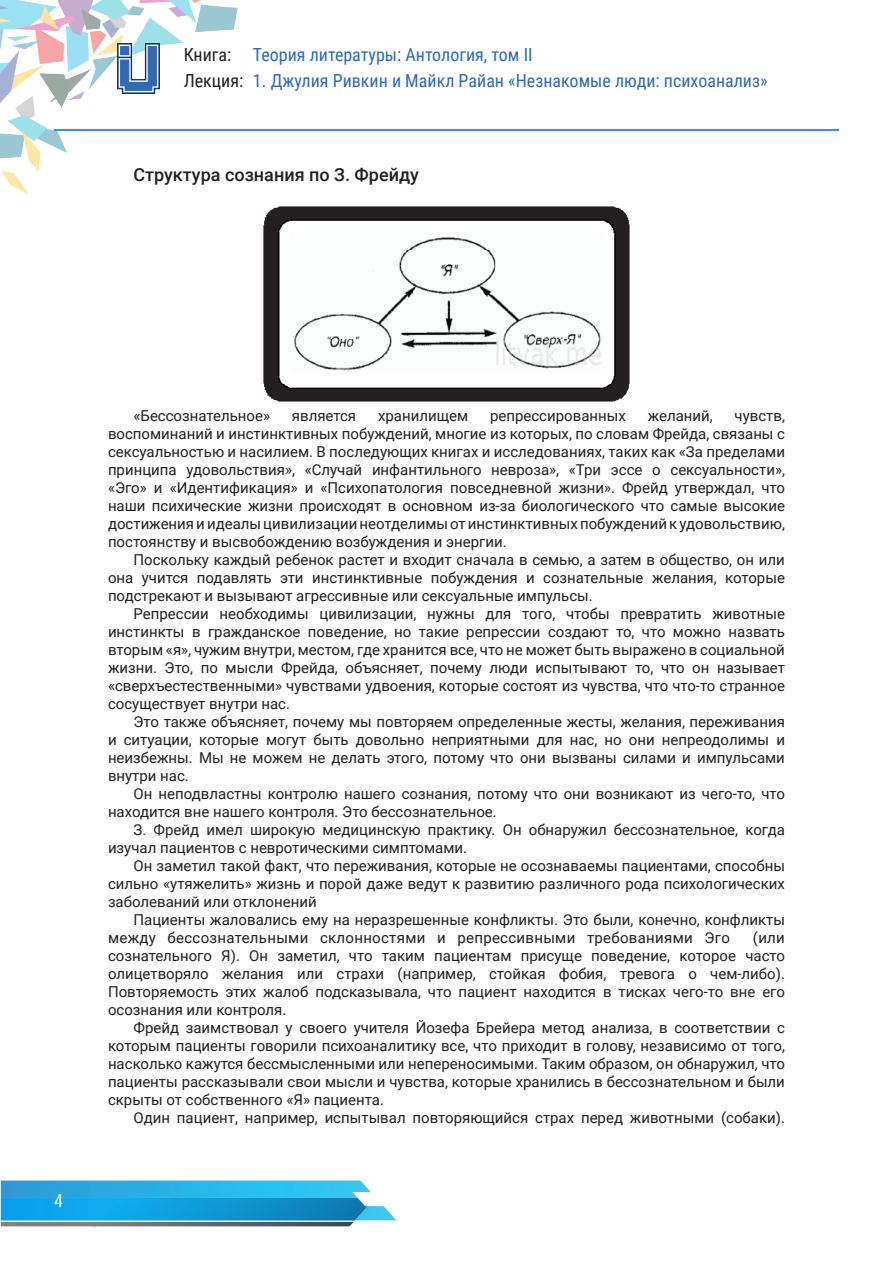
<style>
.page{position:relative;width:893px;height:1263px;background:#fff}
.page>*{position:absolute;margin:0;border:0;box-sizing:border-box;transform-origin:0 0}
.t1{font:18px "Roboto Condensed";color:#3269b1}
.подтема{font:500 18px "Roboto";color:#231f20}
.t2{font:18px/25.5px "Roboto Condensed";color:#231f20}
.t3{font:18px "Roboto Condensed";color:#fff}
.подтема-2{font:15px/18px "Roboto";color:#231f20;text-align:justify}
</style>
<div class="page">
<img style="left:0;top:0;width:238px;height:195px">
<hr style="left:54px;top:129px;width:785px;height:2px;background:#3b91e8">
<img style="left:118px;top:44px;width:41px;height:49px">
<svg style="left:1px;top:1180px;width:395px;height:46px;background:#5bb6d9"></svg>
<img style="left:1px;top:1198px;width:367px;height:22px">
<img style="left:263px;top:206px;width:367px;height:196px">
<p class="t2" style="left:184px;top:41px;width:61px">Книга:<br>Лекция:</p>
<p class="t1" style="left:253px;top:42px;width:281px">Теория литературы: Антология, том ІІ</p>
<p class="t1" style="left:253px;top:68px;width:516px">1. Джулия Ривкин и Майкл Райан «Незнакомые люди: психоанализ»</p>
<p class="подтема" style="left:134px;top:162px;width:287px">Структура сознания по З. Фрейду</p>
<p class="t3" style="left:54px;top:1188px;width:10px">4</p>
<p class="подтема-2" style="left:134px;top:406px;width:138px">«Бессознательное»</p>
<p class="подтема-2" style="left:292px;top:406px;width:66px">является</p>
<p class="подтема-2" style="left:378px;top:406px;width:92px">хранилищем</p>
<p class="подтема-2" style="left:490px;top:406px;width:137px">репрессированных</p>
<p class="подтема-2" style="left:648px;top:406px;width:67px">желаний,</p>
<p class="подтема-2" style="left:108px;top:406px;width:678px;text-indent:627px">чувств, воспоминаний и инстинктивных побуждений, многие из которых, по словам Фрейда, связаны с сексуальностью и насилием. В последующих книгах и исследованиях, таких как «За пределами принципа удовольствия», «Случай инфантильного невроза», «Три эссе о сексуальности», «Эго» и «Идентификация» и «Психопатология повседневной жизни». Фрейд утверждал, что наши психические жизни происходят в основном из-за биологического что самые высокие достижения и идеалы цивилизации неотделимы от инстинктивных побуждений к удовольствию, постоянству и высвобождению возбуждения и энергии.</p>
<p class="подтема-2" style="left:108px;top:550px;width:678px;text-indent:26px">Поскольку каждый ребенок растет и входит сначала в семью, а затем в общество, он или она учится подавлять эти инстинктивные побуждения и сознательные желания, которые подстрекают и вызывают агрессивные или сексуальные импульсы.</p>
<p class="подтема-2" style="left:108px;top:604px;width:678px;text-indent:26px">Репрессии необходимы цивилизации, нужны для того, чтобы превратить животные инстинкты в гражданское поведение, но такие репрессии создают то, что можно назвать вторым «я», чужим внутри, местом, где хранится все, что не может быть выражено в социальной жизни. Это, по мысли Фрейда, объясняет, почему люди испытывают то, что он называет «сверхъестественными» чувствами удвоения, которые состоят из чувства, что что-то странное сосуществует внутри нас.</p>
<p class="подтема-2" style="left:108px;top:712px;width:678px;text-indent:26px">Это также объясняет, почему мы повторяем определенные жесты, желания, переживания и ситуации, которые могут быть довольно неприятными для нас, но они непреодолимы и неизбежны. Мы не можем не делать этого, потому что они вызваны силами и импульсами внутри нас.</p>
<p class="подтема-2" style="left:108px;top:784px;width:678px;text-indent:26px">Он неподвластны контролю нашего сознания, потому что они возникают из чего-то, что находится вне нашего контроля. Это бессознательное.</p>
<p class="подтема-2" style="left:108px;top:820px;width:678px;text-indent:26px">З. Фрейд имел широкую медицинскую практику. Он обнаружил бессознательное, когда изучал пациентов с невротическими симптомами.</p>
<p class="подтема-2" style="left:108px;top:856px;width:678px;text-indent:26px">Он заметил такой факт, что переживания, которые не осознаваемы пациентами, способны сильно «утяжелить» жизнь и порой даже ведут к развитию различного рода психологических заболеваний или отклонений</p>
<p class="подтема-2" style="left:108px;top:910px;width:678px;text-indent:26px">Пациенты жаловались ему на неразрешенные конфликты. Это были, конечно, конфликты между бессознательными склонностями и репрессивными требованиями Эго</p>
<p class="подтема-2" style="left:753px;top:928px;width:34px">(или</p>
<p class="подтема-2" style="left:108px;top:946px;width:678px">сознательного Я). Он заметил, что таким пациентам присуще поведение, которое часто олицетворяло желания или страхи (например, стойкая фобия, тревога о чем-либо).<br>Повторяемость этих жалоб подсказывала, что пациент находится в тисках чего-то вне его осознания или контроля.</p>
<p class="подтема-2" style="left:108px;top:1018px;width:678px;text-indent:26px">Фрейд заимствовал у своего учителя Йозефа Брейера метод анализа, в соответствии с которым пациенты говорили психоаналитику все, что приходит в голову, независимо от того, насколько кажутся бессмысленными или непереносимыми. Таким образом, он обнаружил, что пациенты рассказывали свои мысли и чувства, которые хранились в бессознательном и были скрыты от собственного «Я» пациента.</p>
<p class="подтема-2" style="left:134px;top:1108px;width:653px">Один пациент, например, испытывал повторяющийся страх перед животными (собаки).</p>
</div>
